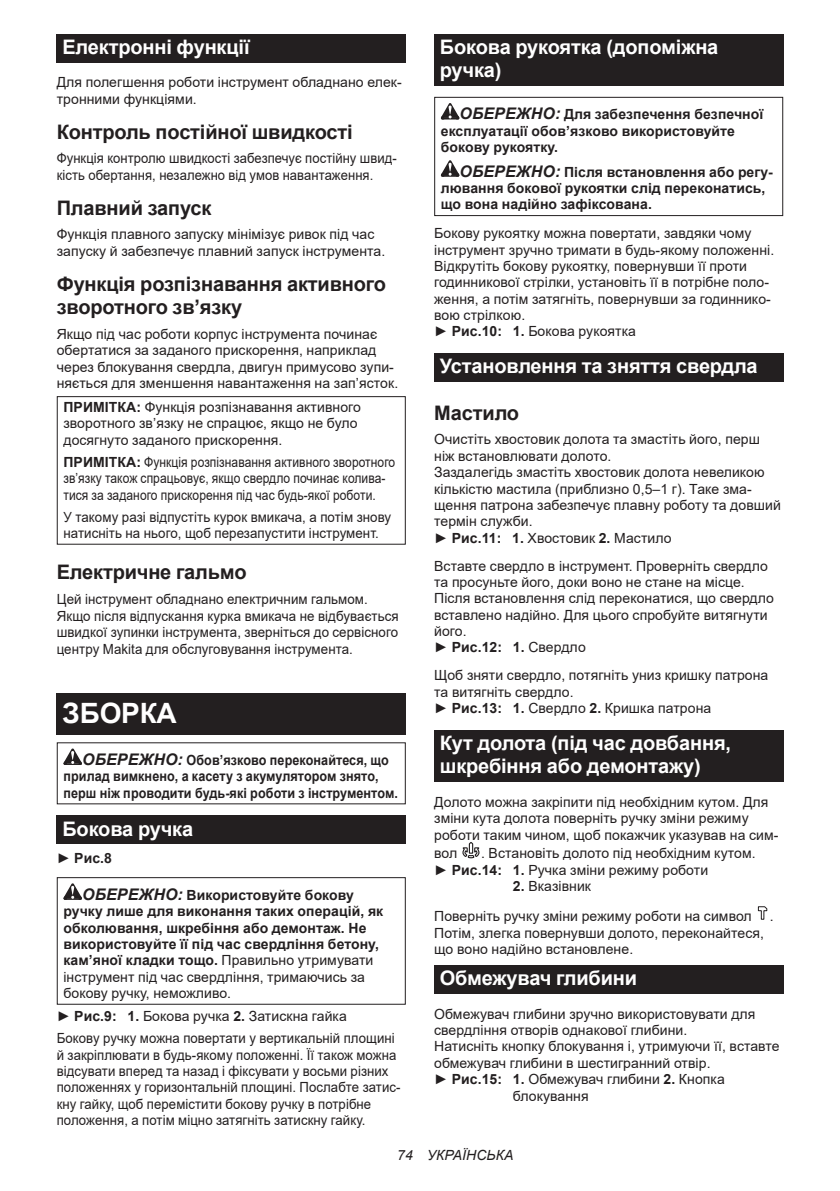
<style>
.page{position:relative;width:840px;height:1191px;background:#fff}
.page>*{position:absolute;margin:0;border:0;box-sizing:border-box;transform-origin:0 0}
.t1{font:700 28px "Arial";letter-spacing:-.01em;color:#fff}
.t2{font:700 20px/23.4px "Arial";letter-spacing:-.01em;color:#fff}
.t3{font:700 20px/23.4px "Arial";letter-spacing:-.01em;color:#231f20}
.t4{font:14px/16.4px "Arial";letter-spacing:.005em;color:#231f20}
.t5{font:700 14px/16.4px "Arial";letter-spacing:.005em;color:#231f20}
.t6{font:14px/16.4px "Arial";letter-spacing:.005em;color:#231f20;scale:.95 1}
.t7{font:14px/16.4px "Arial";letter-spacing:.005em;color:#231f20;scale:.94 1}
.t8{font:14px/16.4px "Arial";letter-spacing:.005em;color:#231f20;scale:.86 1}
.t9{font:700 14px/16.4px "Arial";letter-spacing:.005em;color:#231f20;scale:.9 1}
.t10{font:14px/16.4px "Arial";letter-spacing:.005em;color:#231f20;scale:.93 1}
.t11{font:italic 14px "Arial";letter-spacing:.005em;color:#231f20}
.s1{font-weight:700}
.s2{font-style:italic;font-size:16px}
.s3{font-weight:400}
</style>
<div class="page">
<div style="left:57px;top:34px;width:348px;height:29px;background:#231f20"></div>
<div style="left:57px;top:396px;width:348px;height:149px;border:1px solid #231f20"></div>
<div style="left:57px;top:693px;width:348px;height:41px;background:#231f20"></div>
<svg style="left:63px;top:748px;width:19px;height:17px"></svg>
<div style="left:57px;top:815px;width:348px;height:29px;background:#231f20"></div>
<svg style="left:63px;top:883px;width:19px;height:16px"></svg>
<div style="left:57px;top:877px;width:348px;height:127px;border:1px solid #231f20"></div>
<div style="left:434px;top:34px;width:348px;height:52px;background:#231f20"></div>
<svg style="left:440px;top:103px;width:19px;height:16px"></svg>
<svg style="left:440px;top:160px;width:19px;height:17px"></svg>
<div style="left:434px;top:97px;width:348px;height:119px;border:1px solid #231f20"></div>
<div style="left:434px;top:353px;width:348px;height:29px;background:#231f20"></div>
<div style="left:434px;top:730px;width:348px;height:52px;background:#231f20"></div>
<svg style="left:462px;top:842px;width:18px;height:16px"></svg>
<svg style="left:757px;top:906px;width:10px;height:14px"></svg>
<div style="left:434px;top:965px;width:348px;height:28px;background:#231f20"></div>
<h2 class="t2" style="left:62px;top:36px;width:188px">Електронні функції</h2>
<p class="t4" style="left:57px;top:74px;width:346px">Для полегшення роботи інструмент обладнано елек&shy;тронними функціями.</p>
<h2 class="t3" style="left:57px;top:120px;width:297px">Контроль постійної швидкості</h2>
<p class="t10" style="left:57px;top:150px;width:367px">Функція контролю швидкості забезпечує постійну швид&shy;кість обертання, незалежно від умов навантаження.</p>
<h2 class="t3" style="left:57px;top:196px;width:156px">Плавний запуск</h2>
<p class="t4" style="left:57px;top:226px;width:330px">Функція плавного запуску мінімізує ривок під час запуску й забезпечує плавний запуск інструмента.</p>
<h2 class="t3" style="left:57px;top:272px;width:330px">Функція розпізнавання активного зворотного зв’язку</h2>
<p class="t4" style="left:57px;top:326px;width:343px">Якщо під час роботи корпус інструмента починає обертатися за заданого прискорення, наприклад через блокування свердла, двигун примусово зупи&shy;няється для зменшення навантаження на зап’ясток.</p>
<p class="t4" style="left:63px;top:399px;width:299px"><span class="s1">ПРИМІТКА:</span> Функція розпізнавання активного зворотного зв’язку не спрацює, якщо не було досягнуто заданого прискорення.</p>
<p class="t8" style="left:63px;top:453px;width:387px"><span class="s1">ПРИМІТКА:</span> Функція розпізнавання активного зворотного зв’язку також спрацьовує, якщо свердло починає колива&shy;тися за заданого прискорення під час будь-якої роботи.</p>
<p class="t6" style="left:63px;top:508px;width:346px">У такому разі відпустіть курок вмикача, а потім знову натисніть на нього, щоб перезапустити інструмент.</p>
<h2 class="t3" style="left:57px;top:561px;width:191px">Електричне гальмо</h2>
<p class="t6" style="left:57px;top:591px;width:361px">Цей інструмент обладнано електричним гальмом.<br>Якщо після відпускання курка вмикача не відбувається швидкої зупинки інструмента, зверніться до сервісного центру Makita для обслуговування інструмента.</p>
<h1 class="t1" style="left:62px;top:693px;width:116px">ЗБОРКА</h1>
<p class="t9" style="left:63px;top:752px;width:373px;text-indent:19px"><span class="s2">ОБЕРЕЖНО:</span> Обов’язково переконайтеся, що прилад вимкнено, а касету з акумулятором знято, перш ніж проводити будь-які роботи з інструментом.</p>
<h2 class="t2" style="left:62px;top:817px;width:132px">Бокова ручка</h2>
<p class="t5" style="left:57px;top:850px;width:57px"><span class="s3">►</span> Рис.8</p>
<p class="t5" style="left:63px;top:886px;width:321px;text-indent:19px"><span class="s2">ОБЕРЕЖНО:</span> Використовуйте бокову ручку лише для виконання таких операцій, як обколювання, шкребіння або демонтаж. Не використовуйте її під час свердління бетону, кам’яної кладки тощо. <span class="s3">Правильно утримувати інструмент під час свердління, тримаючись за бокову ручку, неможливо.</span></p>
<p class="t4" style="left:57px;top:1005px;width:339px;line-height:22px">► <span class="s1">Рис.9: 1.</span> Бокова ручка <span class="s1">2.</span> Затискна гайка<br>Бокову ручку можна повертати у вертикальній площині</p>
<p class="t7" style="left:57px;top:1046px;width:367px">й закріплювати в будь-якому положенні. Її також можна відсувати вперед та назад і фіксувати у восьми різних положеннях у горизонтальній площині. Послабте затис&shy;кну гайку, щоб перемістити бокову ручку в потрібне положення, а потім міцно затягніть затискну гайку.</p>
<h2 class="t2" style="left:439px;top:36px;width:280px">Бокова рукоятка (допоміжна ручка)</h2>
<p class="t5" style="left:440px;top:106px;width:324px;text-indent:19px"><span class="s2">ОБЕРЕЖНО:</span> Для забезпечення безпечної експлуатації обов’язково використовуйте бокову рукоятку.</p>
<p class="t5" style="left:440px;top:164px;width:333px;text-indent:19px"><span class="s2">ОБЕРЕЖНО:</span> Після встановлення або регу&shy;лювання бокової рукоятки слід переконатись, що вона надійно зафіксована.</p>
<p class="t4" style="left:434px;top:225px;width:341px">Бокову рукоятку можна повертати, завдяки чому інструмент зручно тримати в будь-якому положенні.<br>Відкрутіть бокову рукоятку, повернувши її проти годинникової стрілки, установіть її в потрібне поло&shy;ження, а потім затягніть, повернувши за годиннико&shy;вою стрілкою.<br>► <span class="s1">Рис.10: 1.</span> Бокова рукоятка</p>
<h2 class="t2" style="left:439px;top:355px;width:319px">Установлення та зняття свердла</h2>
<h2 class="t3" style="left:434px;top:401px;width:86px">Мастило</h2>
<p class="t4" style="left:434px;top:431px;width:348px">Очистіть хвостовик долота та змастіть його, перш ніж встановлювати долото.<br>Заздалегідь змастіть хвостовик долота невеликою кількістю мастила (приблизно 0,5–1 г). Таке зма&shy;щення патрона забезпечує плавну роботу та довший термін служби.<br>► <span class="s1">Рис.11: 1.</span> Хвостовик <span class="s1">2.</span> Мастило</p>
<p class="t4" style="left:434px;top:557px;width:341px">Вставте свердло в інструмент. Проверніть свердло та просуньте його, доки воно не стане на місце.<br>Після встановлення слід переконатися, що свердло вставлено надійно. Для цього спробуйте витягнути його.<br>► <span class="s1">Рис.12: 1.</span> Свердло</p>
<p class="t4" style="left:434px;top:667px;width:335px">Щоб зняти свердло, потягніть униз кришку патрона та витягніть свердло.<br>► <span class="s1">Рис.13: 1.</span> Свердло <span class="s1">2.</span> Кришка патрона</p>
<h2 class="t2" style="left:439px;top:731px;width:292px">Кут долота (під час довбання, шкребіння або демонтажу)</h2>
<p class="t4" style="left:434px;top:793px;width:345px">Долото можна закріпити під необхідним кутом. Для зміни кута долота поверніть ручку зміни режиму роботи таким чином, щоб покажчик указував на сим-</p>
<p class="t4" style="left:434px;top:845px;width:25px">вол</p>
<p class="t4" style="left:434px;top:845px;width:323px;text-indent:47px">. Встановіть долото під необхідним кутом. ► <span class="s1">Рис.14: 1.</span> Ручка зміни режиму роботи</p>
<p class="t4" style="left:434px;top:871px;width:319px;line-height:30.2px;text-indent:79px"><span class="s1">2.</span> Вказівник<br>Поверніть ручку зміни режиму роботи на символ</p>
<p class="t4" style="left:769px;top:909px;width:5px">.</p>
<p class="t4" style="left:434px;top:924px;width:331px">Потім, злегка повернувши долото, переконайтеся, що воно надійно встановлене.</p>
<h2 class="t2" style="left:439px;top:966px;width:199px">Обмежувач глибини</h2>
<p class="t4" style="left:434px;top:1005px;width:322px">Обмежувач глибини зручно використовувати для</p>
<p class="t4" style="left:434px;top:1021px;width:254px">свердління отворів однакової глибини.</p>
<p class="t4" style="left:434px;top:1038px;width:347px">Натисніть кнопку блокування і, утримуючи її, вставте</p>
<p class="t4" style="left:434px;top:1054px;width:278px">обмежувач глибини в шестигранний отвір.</p>
<p class="t4" style="left:434px;top:1071px;width:292px">► <span class="s1">Рис.15: 1.</span> Обмежувач глибини <span class="s1">2.</span> Кнопка</p>
<p class="t4" style="left:512px;top:1087px;width:77px">блокування</p>
<p class="t11" style="left:397px;top:1147px;width:118px">74 УКРАЇНСЬКА</p>
</div>
